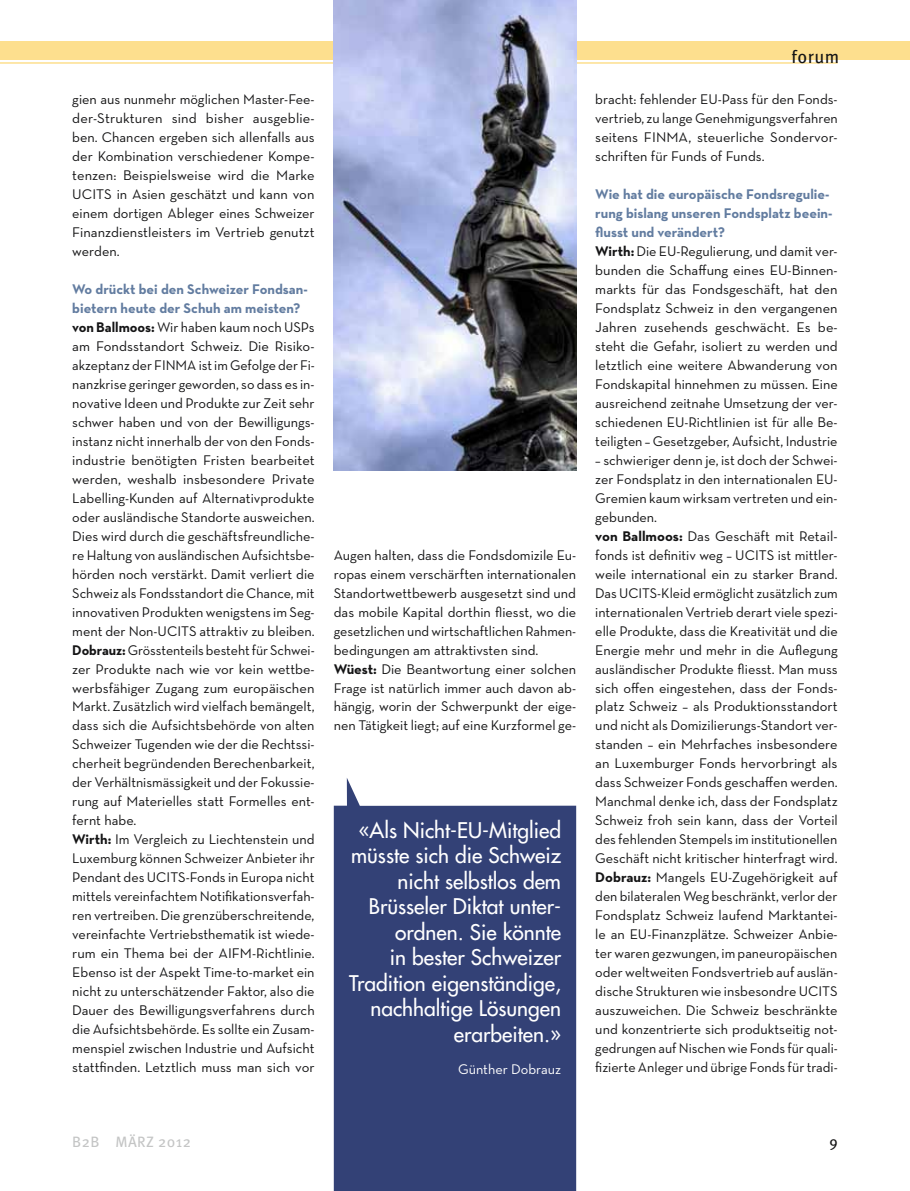
<style>
.page{position:relative;width:910px;height:1191px;background:#fff}
.page>*{position:absolute;margin:0;border:0;box-sizing:border-box;transform-origin:0 0}
.t1{font:500 21px/25.5px "Futura Std";color:#fff;text-align:right}
.t2{font:18px "Meta Pro";letter-spacing:.025em;color:#141415}
.t3{font:15px "Meta Pro";letter-spacing:.025em;color:#c4c5c5}
.t4{font:15px "Meta Pro";color:#141415}
.t5{font:14.25px/19px "Neutra Text";color:#141415}
.t6{font:14.25px "Neutra Text";color:#fff}
.s1{font-weight:700;color:#627ca0}
.s2{font-weight:700}
</style>
<div class="page">
<hr style="left:0;top:62px;width:838px;height:2px;background:#fddf8e">
<div style="left:0;top:41px;width:910px;height:19px;background:#fddf8e"></div>
<div style="left:334px;top:778px;width:242px;height:413px;background:#334176"></div>
<img style="left:334px;top:0;width:242px;height:471px">
<p class="t5" style="left:72px;top:89px;width:244px;text-align:justify">gien aus nunmehr möglichen Master-Fee&shy;der-Strukturen sind bisher ausgeblie&shy;ben. Chancen ergeben sich allenfalls aus der Kombination verschiedener Kompe&shy;tenzen: Beispielsweise wird die Marke UCITS in Asien geschätzt und kann von einem dortigen Ableger eines Schweizer Finanzdienstleisters im Vertrieb genutzt werden.</p>
<p class="t5" style="left:72px;top:279px;width:244px"><span class="s1">Wo drückt bei den Schweizer Fondsan&shy;bietern heute der Schuh am meisten? </span><span class="s2">von Ballmoos:</span> Wir haben kaum noch USPs am Fondsstandort Schweiz. Die Risiko&shy;akzeptanz der FINMA ist im Gefolge der Fi&shy;nanzkrise geringer geworden, so dass es in&shy;novative Ideen und Produkte zur Zeit sehr schwer haben und von der Bewilligungs&shy;instanz nicht innerhalb der von den Fonds&shy;industrie benötigten Fristen bearbeitet werden, weshalb insbesondere Private Labelling-Kunden auf Alternativprodukte oder ausländische Standorte ausweichen.<br>Dies wird durch die geschäftsfreundliche&shy;re Haltung von ausländischen Aufsichtsbe&shy;hörden noch verstärkt. Damit verliert die Schweiz als Fondsstandort die Chance, mit innovativen Produkten wenigstens im Seg&shy;ment der Non-UCITS attraktiv zu bleiben.<br><span class="s2">Dobrauz:</span> Grösstenteils besteht für Schwei&shy;zer Produkte nach wie vor kein wettbe&shy;werbsfähiger Zugang zum europäischen Markt. Zusätzlich wird vielfach bemängelt, dass sich die Aufsichtsbehörde von alten Schweizer Tugenden wie der die Rechtssi&shy;cherheit begründenden Berechenbarkeit, der Verhältnismässigkeit und der Fokussie&shy;rung auf Materielles statt Formelles ent&shy;fernt habe.<br><span class="s2">Wirth:</span> Im Vergleich zu Liechtenstein und Luxemburg können Schweizer Anbieter ihr Pendant des UCITS-Fonds in Europa nicht mittels vereinfachtem Notifikationsverfah&shy;ren vertreiben. Die grenzüberschreitende, vereinfachte Vertriebsthematik ist wiede&shy;rum ein Thema bei der AIFM-Richtlinie.<br>Ebenso ist der Aspekt Time-to-market ein nicht zu unterschätzender Faktor, also die Dauer des Bewilligungsverfahrens durch die Aufsichtsbehörde. Es sollte ein Zusam&shy;menspiel zwischen Industrie und Aufsicht stattfinden. Letztlich muss man sich vor</p>
<p class="t5" style="left:334px;top:545px;width:244px">Augen halten, dass die Fondsdomizile Eu&shy;ropas einem verschärften internationalen Standortwettbewerb ausgesetzt sind und das mobile Kapital dorthin fliesst, wo die gesetzlichen und wirtschaftlichen Rahmen&shy;bedingungen am attraktivsten sind.<br><span class="s2">Wüest:</span> Die Beantwortung einer solchen Frage ist natürlich immer auch davon ab&shy;hängig, worin der Schwerpunkt der eige&shy;nen Tätigkeit liegt; auf eine Kurzformel ge-</p>
<h1 class="t1" style="left:349px;top:817px;width:213px">«Als Nicht-EU-Mitglied müsste sich die Schweiz nicht selbstlos dem<br>Brüsseler Diktat unter&shy;ordnen. Sie könnte<br>in bester Schweizer<br>Tradition eigenständige, nachhaltige Lösungen erarbeiten.»</h1>
<p class="t6" style="left:458px;top:1060px;width:104px">Günther Dobrauz</p>
<p class="t2" style="left:792px;top:46px;width:49px">forum</p>
<p class="t5" style="left:595px;top:89px;width:244px;text-align:justify">bracht: fehlender EU-Pass für den Fonds&shy;vertrieb, zu lange Genehmigungsverfahren seitens FINMA, steuerliche Sondervor&shy;schriften für Funds of Funds.</p>
<p class="t5" style="left:595px;top:184px;width:244px"><span class="s1">Wie hat die europäische Fondsregulie&shy;rung bislang unseren Fondsplatz beein&shy;flusst und verändert?<br></span><span class="s2">Wirth:</span> Die EU-Regulierung, und damit ver&shy;bunden die Schaffung eines EU-Binnen&shy;markts für das Fondsgeschäft, hat den Fondsplatz Schweiz in den vergangenen Jahren zusehends geschwächt. Es be&shy;steht die Gefahr, isoliert zu werden und letztlich eine weitere Abwanderung von Fondskapital hinnehmen zu müssen. Eine ausreichend zeitnahe Umsetzung der ver&shy;schiedenen EU-Richtlinien ist für alle Be&shy;teiligten – Gesetzgeber, Aufsicht, Industrie</p>
<p class="t5" style="left:595px;top:450px;width:244px">– schwieriger denn je, ist doch der Schwei&shy;zer Fondsplatz in den internationalen EU-Gremien kaum wirksam vertreten und ein&shy;gebunden.<br><span class="s2">von Ballmoos:</span> Das Geschäft mit Retail&shy;fonds ist definitiv weg – UCITS ist mittler&shy;weile international ein zu starker Brand.<br>Das UCITS-Kleid ermöglicht zusätzlich zum internationalen Vertrieb derart viele spezi&shy;elle Produkte, dass die Kreativität und die Energie mehr und mehr in die Auflegung ausländischer Produkte fliesst. Man muss sich offen eingestehen, dass der Fonds&shy;platz Schweiz – als Produktionsstandort und nicht als Domizilierungs-Standort ver&shy;standen – ein Mehrfaches insbesondere an Luxemburger Fonds hervorbringt als dass Schweizer Fonds geschaffen werden.<br>Manchmal denke ich, dass der Fondsplatz Schweiz froh sein kann, dass der Vorteil des fehlenden Stempels im institutionellen Geschäft nicht kritischer hinterfragt wird.<br><span class="s2">Dobrauz:</span> Mangels EU-Zugehörigkeit auf den bilateralen Weg beschränkt, verlor der Fondsplatz Schweiz laufend Marktantei&shy;le an EU-Finanzplätze. Schweizer Anbie&shy;ter waren gezwungen, im paneuropäischen oder weltweiten Fondsvertrieb auf auslän&shy;dische Strukturen wie insbesondre UCITS auszuweichen. Die Schweiz beschränkte und konzentrierte sich produktseitig not&shy;gedrungen auf Nischen wie Fonds für quali&shy;fizierte Anleger und übrige Fonds für tradi-</p>
<p class="t3" style="left:72px;top:1132px;width:120px">B2B MÄRZ 2012</p>
<p class="t4" style="left:829px;top:1132px;width:10px">9</p>
</div>
